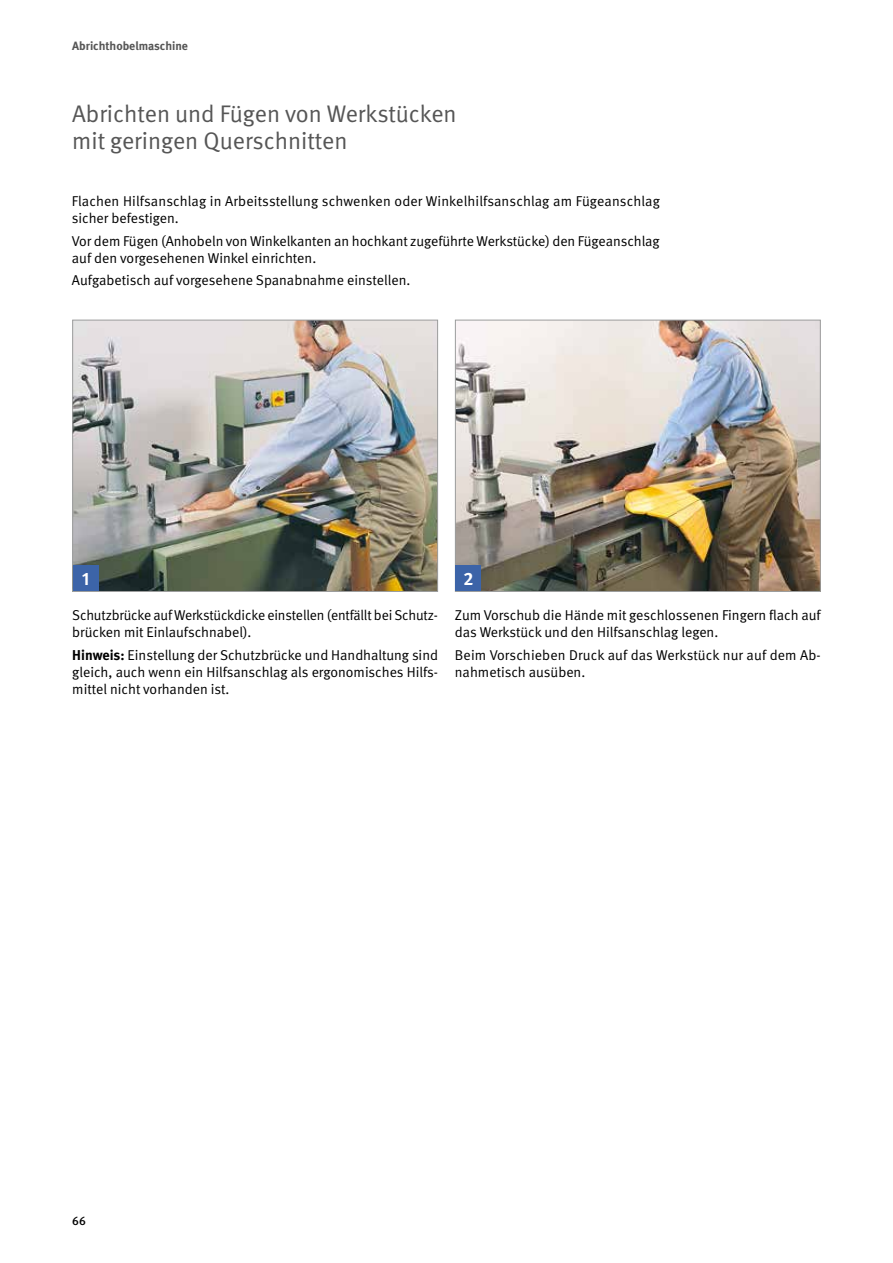
<style>
.page{position:relative;width:893px;height:1263px;background:#fff}
.page>*{position:absolute;margin:0;border:0;box-sizing:border-box;transform-origin:0 0}
.t1{font:24px/27px "DGUV Meta";color:#565656}
.t2{font:700 18px "DGUV Meta";color:#fff}
.t3{font:14.25px/17.1px "DGUV Meta";color:#000}
.t4{font:700 12px "DGUV Meta";color:#565656}
.t5{font:500 12px "DGUV Meta";color:#000}
.s1{font-weight:700}
</style>
<div class="page">
<img style="left:74px;top:322px;width:362px;height:268px">
<div style="left:72px;top:320px;width:366px;height:272px;border:1px solid #9c9d9d"></div>
<div style="left:73px;top:566px;width:26px;height:25px;background:#3c64a8"></div>
<img style="left:457px;top:322px;width:362px;height:268px">
<div style="left:455px;top:320px;width:366px;height:272px;border:1px solid #9c9d9d"></div>
<div style="left:456px;top:566px;width:25px;height:25px;background:#3c64a8"></div>
<p class="t4" style="left:72px;top:39px;width:117px">Abrichthobelmaschine</p>
<h1 class="t1" style="left:72px;top:101px;width:386px">Abrichten und Fügen von Werkstücken mit geringen Querschnitten</h1>
<p class="t3" style="left:72px;top:193px;width:589px">Flachen Hilfsanschlag in Arbeitsstellung schwenken oder Winkelhilfsanschlag am Fügeanschlag sicher befestigen.</p>
<p class="t3" style="left:72px;top:233px;width:589px">Vor dem Fügen (Anhobeln von Winkelkanten an hochkant zugeführte Werkstücke) den Fügeanschlag auf den vorgesehenen Winkel einrichten.</p>
<p class="t3" style="left:72px;top:272px;width:338px">Aufgabetisch auf vorgesehene Spanabnahme einstellen.</p>
<p class="t2" style="left:82px;top:568px;width:9px">1</p>
<p class="t2" style="left:463px;top:568px;width:12px">2</p>
<p class="t3" style="left:72px;top:607px;width:367px">Schutzbrücke auf Werkstückdicke einstellen (entfällt bei Schutz&shy;brücken mit Einlaufschnabel).</p>
<p class="t3" style="left:72px;top:646px;width:367px;text-align:justify"><span class="s1">Hinweis:</span> Einstellung der Schutzbrücke und Handhaltung sind gleich, auch wenn ein Hilfsanschlag als ergonomisches Hilfs&shy;mittel nicht vorhanden ist.</p>
<p class="t3" style="left:455px;top:607px;width:368px">Zum Vorschub die Hände mit geschlossenen Fingern flach auf das Werkstück und den Hilfsanschlag legen.</p>
<p class="t3" style="left:455px;top:646px;width:367px">Beim Vorschieben Druck auf das Werkstück nur auf dem Ab&shy;nahmetisch ausüben.</p>
<p class="t5" style="left:72px;top:1213px;width:15px">66</p>
</div>
